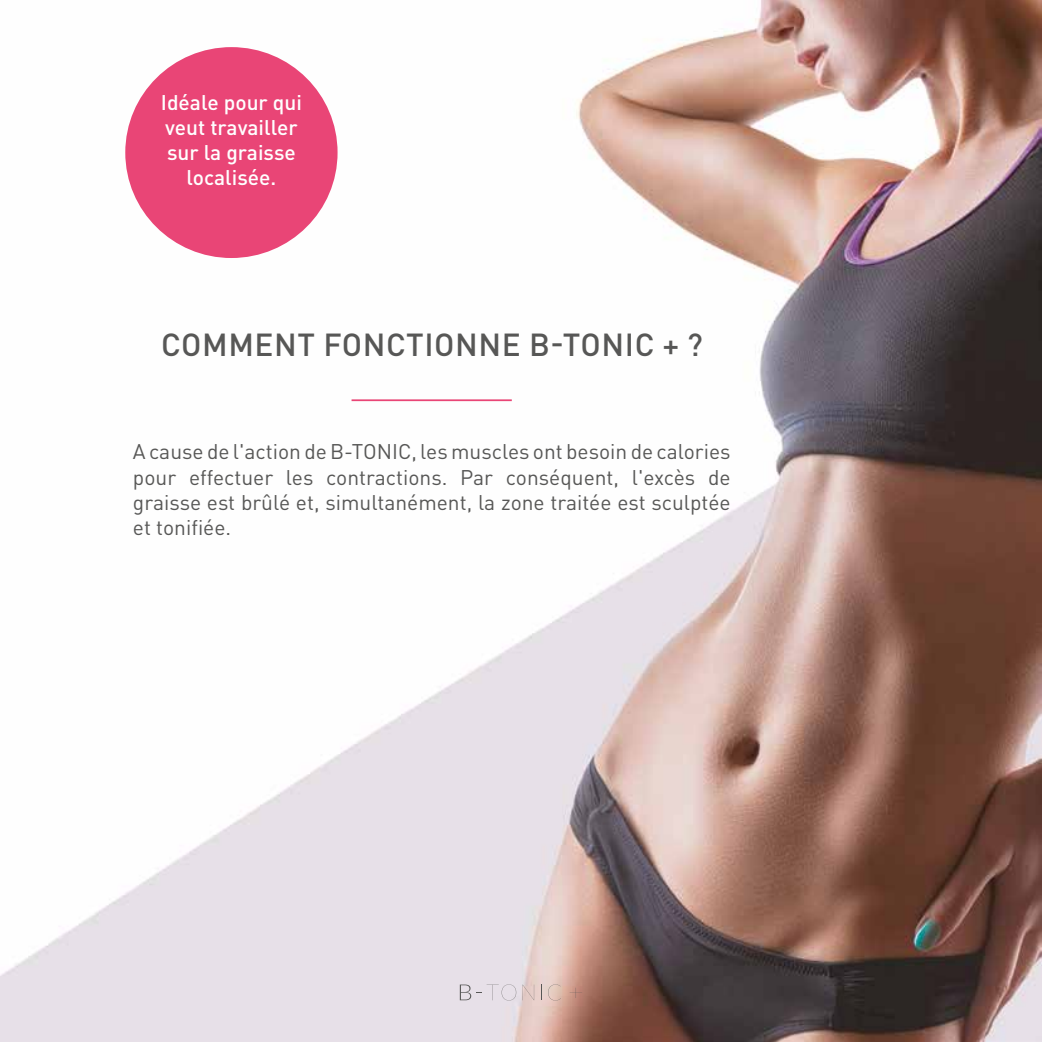
<style>
.page{position:relative;width:1042px;height:1042px;background:#fff}
.page>*{position:absolute;margin:0;border:0;box-sizing:border-box;transform-origin:0 0}
.t1{font:500 31.5px "DIN Pro";letter-spacing:.02em;color:#575756}
.t2{font:21px/25.2px "DIN Pro";color:#575756;text-align:justify}
.t3{font:500 21px/25.2px "DIN Pro";color:#fff;text-align:center}
</style>
<div class="page">
<img style="left:0;top:0;width:1042px;height:1042px">
<div style="left:125px;top:47px;width:212px;height:211px;background:#e94576;border-radius:50%"></div>
<hr style="left:351px;top:399px;width:161px;height:2px;background:#e94576">
<svg style="left:460px;top:984px;width:21px;height:16px"></svg>
<svg style="left:487px;top:984px;width:29px;height:16px"></svg>
<svg style="left:522px;top:984px;width:12px;height:16px"></svg>
<svg style="left:541px;top:984px;width:1px;height:16px"></svg>
<svg style="left:548px;top:984px;width:13px;height:16px"></svg>
<svg style="left:569px;top:987px;width:13px;height:11px"></svg>
<p class="t3" style="left:161px;top:87px;width:143px">Idéale pour qui veut travailler sur la graisse localisée.</p>
<h1 class="t1" style="left:161px;top:319px;width:543px">COMMENT FONCTIONNE B-TONIC + ?</h1>
<p class="t2" style="left:133px;top:437px;width:599px">A cause de l'action de B-TONIC, les muscles ont besoin de calories pour effectuer les contractions. Par conséquent, l'excès de graisse est brûlé et, simultanément, la zone traitée est sculptée et tonifiée.</p>
</div>
